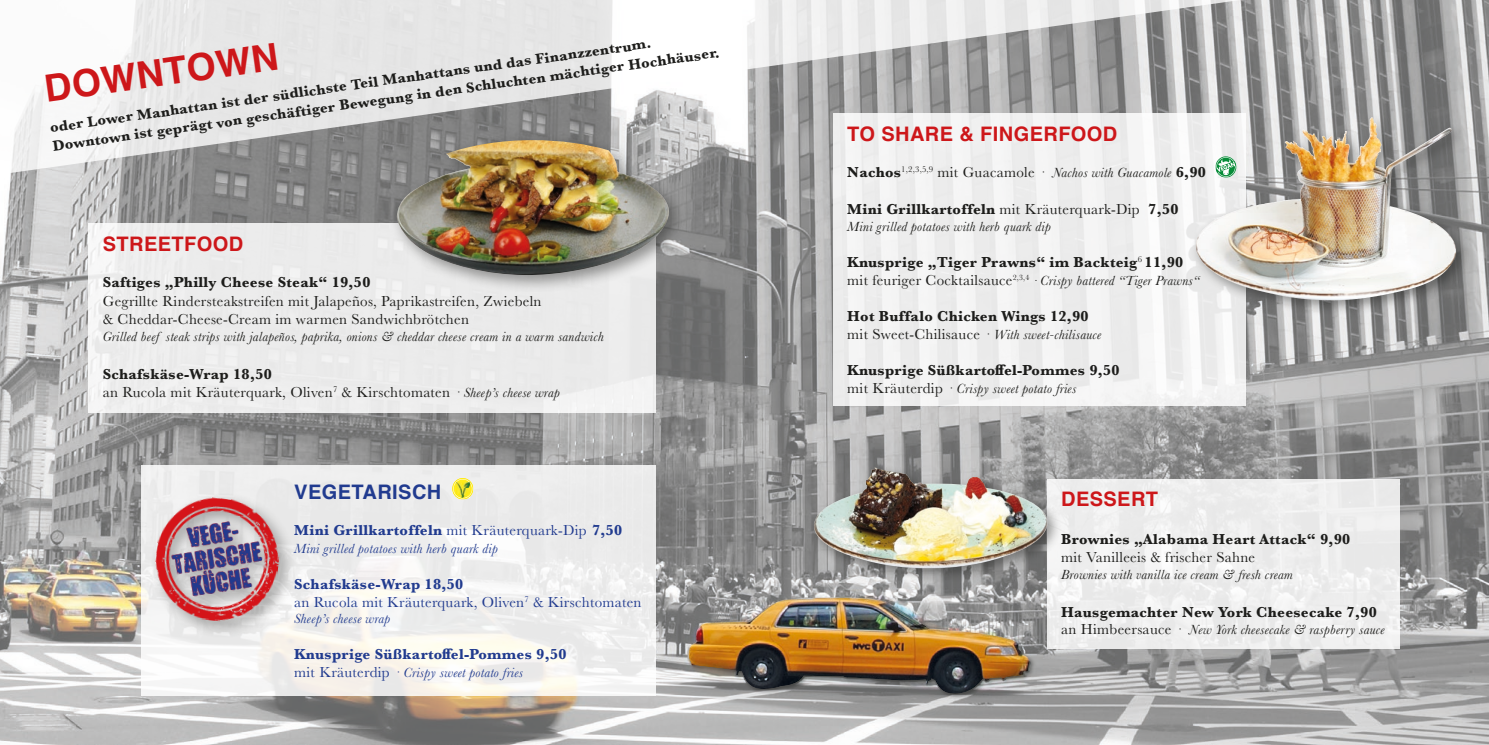
<style>
.page{position:relative;width:1489px;height:745px;background:#fff}
.page>*{position:absolute;margin:0;border:0;box-sizing:border-box;transform-origin:0 0}
.t1{font:700 37.5px "Helvetica";color:#cd171a}
.t2{font:700 20px "Helvetica";letter-spacing:.02em;color:#cd171a}
.t3{font:700 20px "Helvetica";letter-spacing:.02em;color:#213b8f}
.t4{font:700 15px/18.8px "Baskerville";letter-spacing:.02em;color:#1d1d1b}
.t5{font:15px/17.5px "Baskerville";letter-spacing:.02em;color:#1d1d1b}
.t6{font:700 15px "Baskerville";letter-spacing:.02em;color:#213b8f}
.t7{font:15px/17.5px "Baskerville";letter-spacing:.02em;color:#213b8f}
.t8{font:italic 13.75px "Baskerville";letter-spacing:.02em;color:#1d1d1b}
.t9{font:italic 13.75px "Baskerville";letter-spacing:.02em;color:#213b8f}
.s1{font-weight:700}
.s2{font-style:italic;font-size:13.75px}
.s3{font-weight:400}
.s4{font-style:normal;font-size:15px}
.s5{font-weight:700;font-style:normal;font-size:15px}
.s6{font-weight:400;font-style:italic;font-size:13.75px}
</style>
<div class="page">
<img style="left:0;top:0;width:1488px;height:744px">
<div style="left:142px;top:464px;width:514px;height:230px;background:linear-gradient(to bottom,#eaebec,#f6f5f1)"></div>
<div style="left:833px;top:113px;width:412px;height:293px;background:#f0f0f0"></div>
<div style="left:89px;top:223px;width:567px;height:189px;background:#ebebeb"></div>
<div style="left:1046px;top:478px;width:352px;height:170px;background:#eee"></div>
<svg style="left:0;top:0;width:1398px;height:178px"></svg>
<svg style="left:451px;top:477px;width:22px;height:22px"></svg>
<div style="left:1189px;top:112px;width:282px;height:204px;background:#1d1d1b;opacity:.45"></div>
<img style="left:1358px;top:117px;width:13px;height:39px">
<div style="left:390px;top:133px;width:296px;height:160px;background:#1d1d1b;opacity:.45"></div>
<img style="left:397px;top:140px;width:274px;height:135px">
<div style="left:149px;top:491px;width:148px;height:147px;background:#1d1d1b;opacity:.45"></div>
<img style="left:150px;top:492px;width:135px;height:134px">
<img style="left:168px;top:514px;width:99px;height:91px">
<div style="left:808px;top:462px;width:254px;height:121px;background:#1d1d1b;opacity:.45"></div>
<img style="left:813px;top:467px;width:234px;height:101px">
<div style="left:687px;top:595px;width:349px;height:104px;background:#1d1d1b;opacity:.43"></div>
<img style="left:686px;top:597px;width:345px;height:97px">
<div style="left:687px;top:596px;width:344px;height:87px;background:#fff;opacity:.75"></div>
<p class="t4" style="left:49px;top:118px;width:675px;rotate:-8deg">oder Lower Manhattan ist der südlichste Teil Manhattans und das Finanzzentrum.<br>Downtown ist geprägt von geschäftiger Bewegung in den Schluchten mächtiger Hochhäuser.</p>
<h1 class="t1" style="left:41px;top:66px;width:237px;rotate:-8deg">DOWNTOWN</h1>
<h2 class="t2" style="left:103px;top:231px;width:142px">STREETFOOD</h2>
<p class="t4" style="left:103px;top:273px;width:269px">Saftiges „Philly Cheese Steak“ 19,50</p>
<p class="t5" style="left:103px;top:292px;width:440px">Gegrillte Rindersteakstreifen mit Jalapeños, Paprikastreifen, Zwiebeln &amp; Cheddar-Cheese-Cream im warmen Sandwichbrötchen</p>
<p class="t8" style="left:103px;top:327px;width:502px">Grilled beef steak strips with jalapeños, paprika, onions &amp; cheddar cheese cream in a warm sandwich</p>
<p class="t5" style="left:103px;top:364px;width:458px;line-height:18.8px"><span class="s1">Schafskäse-Wrap 18,50<br></span>an Rucola mit Kräuterquark, Oliven<sup>7</sup> &amp; Kirschtomaten · <span class="s2">Sheep’s cheese wrap</span></p>
<h2 class="t3" style="left:294px;top:479px;width:148px">VEGETARISCH</h2>
<p class="t6" style="left:294px;top:519px;width:329px">Mini Grillkartoffeln <span class="s3">mit Kräuterquark-Dip</span> 7,50</p>
<p class="t9" style="left:294px;top:539px;width:205px">Mini grilled potatoes with herb quark dip</p>
<p class="t7" style="left:294px;top:575px;width:349px"><span class="s1">Schafskäse-Wrap 18,50<br></span>an Rucola mit Kräuterquark, Oliven<sup>7</sup> &amp; Kirschtomaten</p>
<p class="t9" style="left:294px;top:609px;width:98px">Sheep’s cheese wrap</p>
<p class="t6" style="left:294px;top:643px;width:274px">Knusprige Süßkartoffel-Pommes 9,50</p>
<p class="t9" style="left:294px;top:662px;width:230px"><span class="s4">mit Kräuterdip ·</span> Crispy sweet potato fries</p>
<h2 class="t2" style="left:847px;top:122px;width:271px">TO SHARE &amp; FINGERFOOD</h2>
<p class="t8" style="left:847px;top:164px;width:360px"><span class="s5">Nachos</span><sup>1,2,3,5,9</sup> <span class="s4">mit Guacamole ·</span> Nachos with Guacamole <span class="s5">6,90</span></p>
<p class="t4" style="left:847px;top:199px;width:333px">Mini Grillkartoffeln <span class="s3">mit Kräuterquark-Dip</span> 7,50</p>
<p class="t8" style="left:847px;top:217px;width:205px">Mini grilled potatoes with herb quark dip</p>
<p class="t4" style="left:847px;top:253px;width:337px">Knusprige „Tiger Prawns“ im Backteig<sup>6</sup> 11,90</p>
<p class="t8" style="left:847px;top:271px;width:353px"><span class="s4">mit feuriger Cocktailsauce</span><sup>2,3,4</sup> · Crispy battered “Tiger Prawns“</p>
<p class="t4" style="left:847px;top:307px;width:255px;line-height:17.5px">Hot Buffalo Chicken Wings 12,90 <span class="s3">mit Sweet-Chilisauce ·</span> <span class="s6">With sweet-chilisauce</span></p>
<p class="t4" style="left:847px;top:361px;width:274px">Knusprige Süßkartoffel-Pommes 9,50</p>
<p class="t8" style="left:847px;top:379px;width:230px"><span class="s4">mit Kräuterdip ·</span> Crispy sweet potato fries</p>
<h2 class="t2" style="left:1061px;top:487px;width:98px">DESSERT</h2>
<p class="t4" style="left:1061px;top:529px;width:290px">Brownies „Alabama Heart Attack“ 9,90</p>
<p class="t5" style="left:1061px;top:547px;width:195px">mit Vanilleeis &amp; frischer Sahne</p>
<p class="t8" style="left:1061px;top:565px;width:233px">Brownies with vanilla ice cream &amp; fresh cream</p>
<p class="t4" style="left:1061px;top:602px;width:317px">Hausgemachter New York Cheesecake 7,90</p>
<p class="t8" style="left:1061px;top:620px;width:325px"><span class="s4">an Himbeersauce ·</span> New York cheesecake &amp; raspberry sauce</p>
</div>
